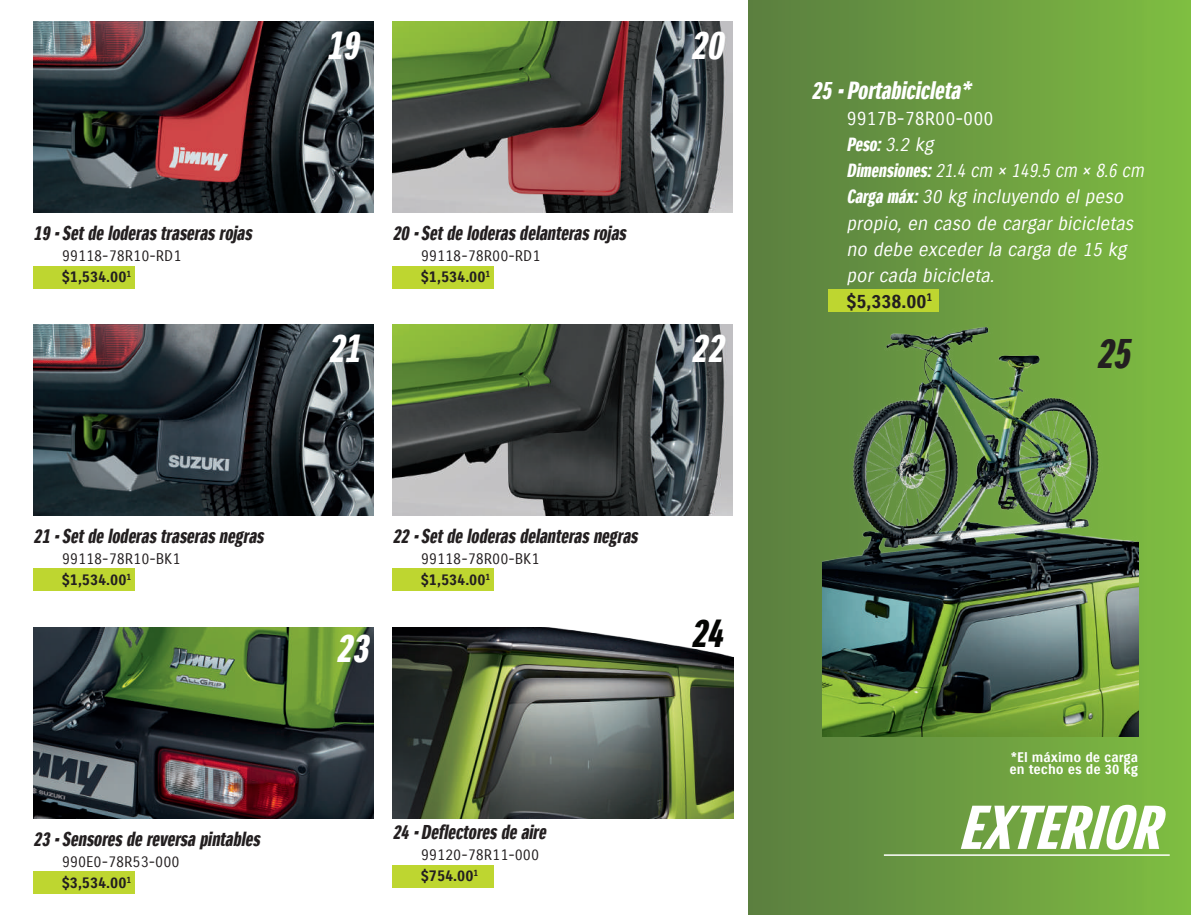
<style>
.page{position:relative;width:1191px;height:915px;background:#fff}
.page>*{position:absolute;margin:0;border:0;box-sizing:border-box;transform-origin:0 0}
.t1{font:italic 60px "Suzuki Headline";color:#fff}
.t2{font:italic 41.25px "Suzuki PRO Headline";color:#231f20}
.t3{font:italic 39px "Suzuki PRO Headline";color:#fff}
.t4{font:italic 39px "Suzuki PRO Headline";color:#040503}
.t5{font:italic 24.15px "Suzuki PRO Headline";color:#fff}
.t6{font:italic 19.5px "Suzuki PRO Headline";color:#231f20}
.t7{font:italic 18.6px/26px "Suzuki PRO Regular";color:#fff;scale:.9 1}
.t8{font:18.6px "Suzuki PRO Regular";color:#fff}
.t9{font:italic 18.6px "Suzuki PRO Headline";color:#fff}
.t10{font:18.6px "Suzuki PRO Bold";color:#231f20}
.t11{font:15px "Suzuki PRO Regular";color:#231f20}
.t12{font:15px "Suzuki PRO Bold";color:#231f20}
.t13{font:13.5px/12px "Suzuki PRO Bold";color:#fff}
.s1{font-family:"Suzuki PRO Regular"}
.s2{font-family:"Suzuki PRO Headline"}
</style>
<div class="page">
<div style="left:748px;top:0;width:443px;height:914px;background:linear-gradient(to right,#5a7d40,#7fbd41)"></div>
<div style="left:33px;top:266px;width:102px;height:22px;background:#bed630"></div>
<div style="left:392px;top:266px;width:101px;height:22px;background:#bed630"></div>
<img style="left:822px;top:324px;width:316px;height:412px">
<hr style="left:884px;top:854px;width:285px;height:1px;background:#fff">
<img style="left:392px;top:627px;width:341px;height:191px">
<div style="left:392px;top:865px;width:102px;height:22px;background:#bed630"></div>
<img style="left:33px;top:21px;width:340px;height:192px">
<img style="left:392px;top:21px;width:340px;height:192px">
<div style="left:33px;top:568px;width:102px;height:22px;background:#bed630"></div>
<div style="left:392px;top:568px;width:101px;height:22px;background:#bed630"></div>
<img style="left:33px;top:324px;width:340px;height:191px">
<img style="left:392px;top:324px;width:340px;height:191px">
<div style="left:33px;top:871px;width:101px;height:22px;background:#bed630"></div>
<img style="left:33px;top:627px;width:340px;height:191px">
<div style="left:828px;top:290px;width:111px;height:22px;background:#bed630"></div>
<p class="t6" style="left:33px;top:221px;width:224px">19 • Setdeloderastraserasrojas</p>
<p class="t11" style="left:62px;top:246px;width:121px">99118-78R10-RD1</p>
<p class="t12" style="left:62px;top:267px;width:71px">$1,534.00<sup>1</sup></p>
<h3 class="t3" style="left:326px;top:21px;width:42px">19</h3>
<h3 class="t3" style="left:690px;top:21px;width:43px">20</h3>
<h3 class="t3" style="left:328px;top:324px;width:42px">21</h3>
<p class="t6" style="left:392px;top:221px;width:239px">20 • Setdeloderasdelanterasrojas</p>
<p class="t11" style="left:421px;top:246px;width:121px">99118-78R00-RD1</p>
<p class="t12" style="left:421px;top:267px;width:71px">$1,534.00<sup>1</sup></p>
<h3 class="t3" style="left:690px;top:324px;width:43px">22</h3>
<p class="t6" style="left:33px;top:524px;width:236px">21 • Setdeloderastraserasnegras</p>
<p class="t11" style="left:62px;top:549px;width:120px">99118-78R10-BK1</p>
<p class="t12" style="left:62px;top:570px;width:71px">$1,534.00<sup>1</sup></p>
<p class="t6" style="left:33px;top:826px;width:232px">23 • Sensoresdereversapintables</p>
<p class="t11" style="left:62px;top:852px;width:119px">990E0-78R53-000</p>
<p class="t12" style="left:62px;top:873px;width:71px">$3,534.00<sup>1</sup></p>
<h3 class="t3" style="left:335px;top:624px;width:43px">23</h3>
<p class="t6" style="left:392px;top:524px;width:251px">22 • Setdeloderasdelanterasnegras</p>
<p class="t11" style="left:421px;top:549px;width:120px">99118-78R00-BK1</p>
<p class="t12" style="left:421px;top:570px;width:71px">$1,534.00<sup>1</sup></p>
<h3 class="t4" style="left:690px;top:609px;width:42px">24</h3>
<p class="t6" style="left:392px;top:820px;width:159px">24 • Deflectoresdeaire</p>
<p class="t11" style="left:421px;top:845px;width:120px">99120-78R11-000</p>
<p class="t12" style="left:421px;top:866px;width:59px">$754.00<sup>1</sup></p>
<p class="t5" style="left:811px;top:76px;width:167px">25 • Portabicicleta*</p>
<p class="t8" style="left:846px;top:107px;width:148px">9917B-78R00-000</p>
<p class="t9" style="left:846px;top:133px;width:93px">Peso:<span class="s1">3.2 kg</span></p>
<p class="t7" style="left:846px;top:158px;width:336px"><span class="s2">Dimensiones:</span>21.4 cm × 149.5 cm × 8.6 cm<br><span class="s2">Cargamáx:</span>30 kg incluyendo el peso propio, en caso de cargar bicicletas no debe exceder la carga de 15 kg por cada bicicleta.</p>
<p class="t10" style="left:846px;top:290px;width:87px">$5,338.00<sup>1</sup></p>
<h2 class="t2" style="left:1095px;top:328px;width:45px">25</h2>
<p class="t13" style="left:1009px;top:751px;width:130px">*El máximo de carga en techo es de 30 kg</p>
<h1 class="t1" style="left:958px;top:793px;width:222px">EXTERIOR</h1>
</div>
